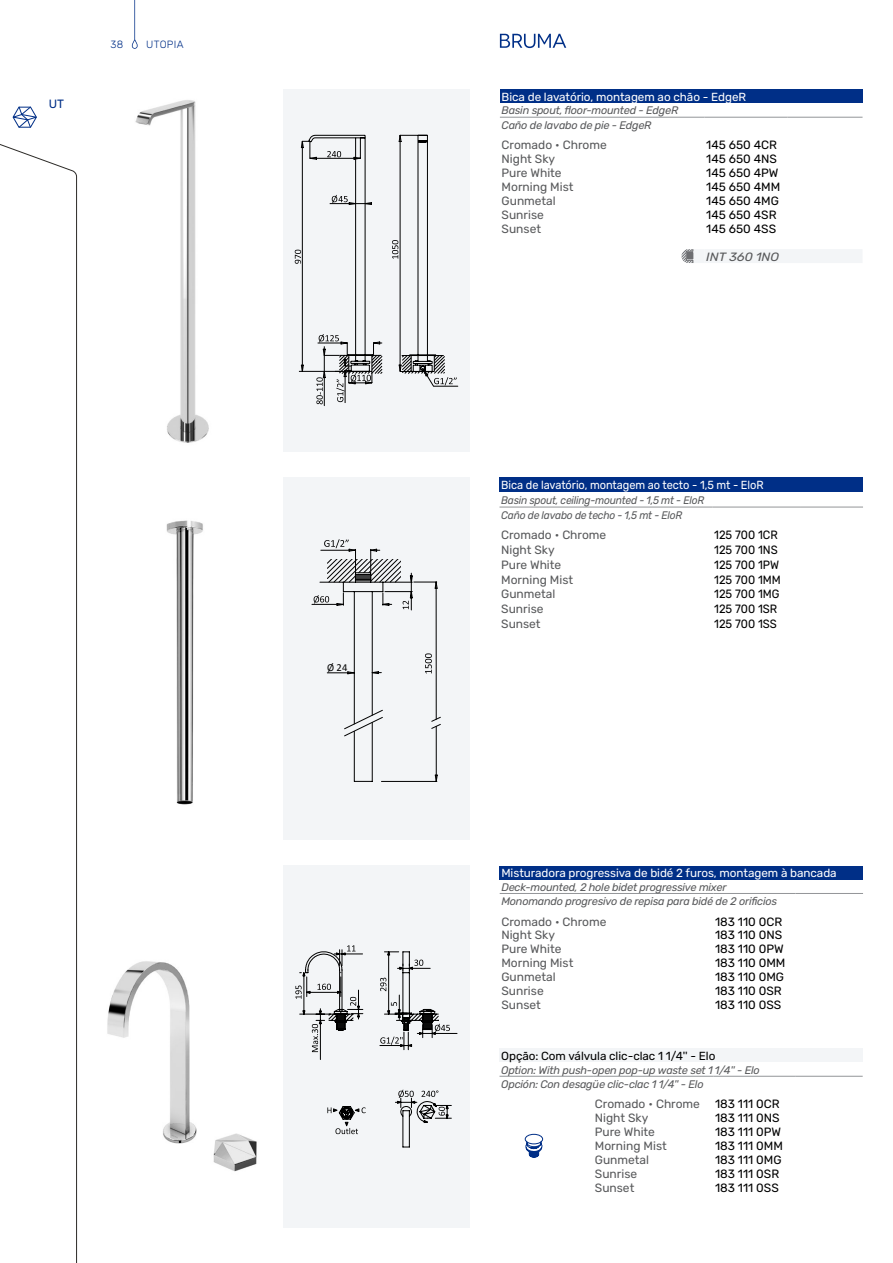
<style>
.page{position:relative;width:893px;height:1263px;background:#fff}
.page>*{position:absolute;margin:0;border:0;box-sizing:border-box;transform-origin:0 0}
.t1{font:12px "Rubik";color:#58595b}
.t2{font:12px "Rubik";color:#000}
.t3{font:12px "Rubik";color:#000;scale:.94 1}
.t4{font:italic 12px "Rubik";color:#58595b;scale:1.08 1}
.t5{font:12px "Rubik";color:#002f87}
.t6{font:11.7px "Rubik";letter-spacing:-.005em;color:#fff}
.t7{font:11.7px "Rubik";letter-spacing:-.005em;color:#fff;scale:.94 1}
.t8{font:11.7px "Rubik";letter-spacing:-.005em;color:#000}
.t9{font:italic 10.95px/14.1px "Rubik";letter-spacing:-.02em;color:#58595b}
.t10{font:italic 10.95px/15px "Rubik";letter-spacing:-.02em;color:#58595b;scale:.94 1}
.t11{font:10.65px "Calibri";color:#000}
.t12{font:300 10.5px "Rubik";letter-spacing:.03em;color:#002f87}
</style>
<div class="page">
<svg style="left:132px;top:0;width:6px;height:49px"></svg>
<svg style="left:500px;top:34px;width:66px;height:14px"></svg>
<img style="left:135px;top:100px;width:74px;height:343px">
<div style="left:500px;top:89px;width:362px;height:14px;background:#002f87"></div>
<hr style="left:500px;top:117px;width:204px;height:1px;background:#939598">
<hr style="left:704px;top:117px;width:83px;height:1px;background:#939598">
<hr style="left:787px;top:117px;width:75px;height:1px;background:#939598">
<div style="left:681px;top:249px;width:181px;height:14px;background:#f3f5f7"></div>
<div style="left:500px;top:865px;width:363px;height:14px;background:#002f87"></div>
<hr style="left:500px;top:893px;width:213px;height:1px;background:#939598">
<hr style="left:713px;top:893px;width:83px;height:1px;background:#939598">
<hr style="left:796px;top:893px;width:67px;height:1px;background:#939598">
<div style="left:499px;top:1048px;width:364px;height:14px;background:#f3f5f7"></div>
<hr style="left:499px;top:1076px;width:94px;height:1px;background:#939598">
<hr style="left:593px;top:1076px;width:120px;height:1px;background:#939598">
<hr style="left:713px;top:1076px;width:83px;height:1px;background:#939598">
<hr style="left:796px;top:1076px;width:67px;height:1px;background:#939598">
<svg style="left:525px;top:1134px;width:18px;height:24px"></svg>
<img style="left:107px;top:961px;width:150px;height:211px">
<div style="left:499px;top:477px;width:364px;height:15px;background:#002f87"></div>
<hr style="left:499px;top:507px;width:213px;height:1px;background:#939598">
<hr style="left:712px;top:507px;width:89px;height:1px;background:#939598">
<hr style="left:801px;top:507px;width:62px;height:1px;background:#939598">
<img style="left:166px;top:520px;width:37px;height:285px">
<div style="left:283px;top:89px;width:187px;height:363px;background:#f3f5f7"></div>
<div style="left:283px;top:477px;width:187px;height:362px;background:#f3f5f7"></div>
<div style="left:283px;top:865px;width:187px;height:362px;background:#f3f5f7"></div>
<svg style="left:295px;top:945px;width:162px;height:202px"></svg>
<hr style="left:312px;top:604px;width:31px;height:1px;background:#000">
<svg style="left:314px;top:539px;width:127px;height:243px"></svg>
<hr style="left:324px;top:347px;width:1px;height:59px;background:#000">
<svg style="left:295px;top:135px;width:163px;height:269px"></svg>
<svg style="left:0;top:106px;width:77px;height:1157px"></svg>
<p class="t5" style="left:49px;top:97px;width:17px">UT</p>
<p class="t12" style="left:110px;top:39px;width:14px">38</p>
<p class="t12" style="left:146px;top:39px;width:39px">UTOPIA</p>
<p class="t11" style="left:327px;top:661px;width:22px">Ø 24</p>
<p class="t6" style="left:502px;top:90px;width:246px">Bica de lavatório, montagem ao chão - EdgeR</p>
<p class="t9" style="left:502px;top:104px;width:178px">Basin spout, floor-mounted - EdgeR<br>Caño de lavabo de pie - EdgeR</p>
<p class="t1" style="left:502px;top:138px;width:107px">Cromado • Chrome</p>
<p class="t2" style="left:706px;top:138px;width:72px">145 650 4CR</p>
<p class="t1" style="left:502px;top:152px;width:55px">Night Sky</p>
<p class="t2" style="left:706px;top:152px;width:72px">145 650 4NS</p>
<p class="t1" style="left:502px;top:166px;width:62px">Pure White</p>
<p class="t2" style="left:706px;top:166px;width:74px">145 650 4PW</p>
<p class="t1" style="left:502px;top:180px;width:73px">Morning Mist</p>
<p class="t2" style="left:706px;top:180px;width:76px">145 650 4MM</p>
<p class="t1" style="left:502px;top:194px;width:56px">Gunmetal</p>
<p class="t2" style="left:706px;top:194px;width:74px">145 650 4MG</p>
<p class="t1" style="left:502px;top:208px;width:44px">Sunrise</p>
<p class="t2" style="left:706px;top:208px;width:72px">145 650 4SR</p>
<p class="t1" style="left:502px;top:222px;width:41px">Sunset</p>
<p class="t2" style="left:706px;top:222px;width:71px">145 650 4SS</p>
<p class="t4" style="left:706px;top:250px;width:69px">INT 360 1NO</p>
<p class="t7" style="left:501px;top:479px;width:281px">Bica de lavatório, montagem ao tecto - 1,5 mt - EloR</p>
<p class="t10" style="left:501px;top:493px;width:217px">Basin spout, ceiling-mounted - 1,5 mt - EloR<br>Caño de lavabo de techo - 1,5 mt - EloR</p>
<p class="t1" style="left:501px;top:528px;width:107px">Cromado • Chrome</p>
<p class="t3" style="left:714px;top:528px;width:69px">125 700 1CR</p>
<p class="t1" style="left:501px;top:543px;width:55px">Night Sky</p>
<p class="t3" style="left:714px;top:543px;width:69px">125 700 1NS</p>
<p class="t1" style="left:501px;top:558px;width:62px">Pure White</p>
<p class="t3" style="left:714px;top:558px;width:70px">125 700 1PW</p>
<p class="t1" style="left:501px;top:573px;width:73px">Morning Mist</p>
<p class="t3" style="left:714px;top:573px;width:72px">125 700 1MM</p>
<p class="t1" style="left:501px;top:587px;width:56px">Gunmetal</p>
<p class="t3" style="left:714px;top:587px;width:71px">125 700 1MG</p>
<p class="t1" style="left:501px;top:602px;width:44px">Sunrise</p>
<p class="t3" style="left:714px;top:602px;width:69px">125 700 1SR</p>
<p class="t1" style="left:501px;top:617px;width:41px">Sunset</p>
<p class="t3" style="left:714px;top:617px;width:68px">125 700 1SS</p>
<p class="t6" style="left:501px;top:867px;width:337px">Misturadora progressiva de bidé 2 furos, montagem à bancada</p>
<p class="t9" style="left:501px;top:880px;width:277px">Deck-mounted, 2 hole bidet progressive mixer<br>Monomando progresivo de repisa para bidé de 2 orificios</p>
<p class="t1" style="left:501px;top:915px;width:107px">Cromado • Chrome</p>
<p class="t2" style="left:715px;top:915px;width:69px">183 110 0CR</p>
<p class="t1" style="left:501px;top:929px;width:55px">Night Sky</p>
<p class="t2" style="left:715px;top:929px;width:69px">183 110 0NS</p>
<p class="t1" style="left:501px;top:942px;width:62px">Pure White</p>
<p class="t2" style="left:715px;top:942px;width:70px">183 110 0PW</p>
<p class="t1" style="left:501px;top:956px;width:73px">Morning Mist</p>
<p class="t2" style="left:715px;top:956px;width:72px">183 110 0MM</p>
<p class="t1" style="left:501px;top:970px;width:56px">Gunmetal</p>
<p class="t2" style="left:715px;top:970px;width:71px">183 110 0MG</p>
<p class="t1" style="left:501px;top:984px;width:44px">Sunrise</p>
<p class="t2" style="left:715px;top:984px;width:68px">183 110 0SR</p>
<p class="t1" style="left:501px;top:998px;width:41px">Sunset</p>
<p class="t2" style="left:715px;top:998px;width:68px">183 110 0SS</p>
<p class="t8" style="left:501px;top:1049px;width:216px">Opção: Com válvula clic-clac 1 1/4'' - Elo</p>
<p class="t9" style="left:501px;top:1063px;width:260px">Option: With push-open pop-up waste set 1 1/4'' - Elo<br>Opción: Con desagüe clic-clac 1 1/4'' - Elo</p>
<p class="t1" style="left:595px;top:1097px;width:107px">Cromado • Chrome</p>
<p class="t2" style="left:715px;top:1097px;width:66px">183 111 0CR</p>
<p class="t1" style="left:595px;top:1111px;width:55px">Night Sky</p>
<p class="t2" style="left:715px;top:1111px;width:66px">183 111 0NS</p>
<p class="t1" style="left:595px;top:1125px;width:62px">Pure White</p>
<p class="t2" style="left:715px;top:1125px;width:68px">183 111 0PW</p>
<p class="t1" style="left:595px;top:1139px;width:73px">Morning Mist</p>
<p class="t2" style="left:715px;top:1139px;width:69px">183 111 0MM</p>
<p class="t1" style="left:595px;top:1153px;width:56px">Gunmetal</p>
<p class="t2" style="left:715px;top:1153px;width:68px">183 111 0MG</p>
<p class="t1" style="left:595px;top:1167px;width:44px">Sunrise</p>
<p class="t2" style="left:715px;top:1167px;width:66px">183 111 0SR</p>
<p class="t1" style="left:595px;top:1181px;width:41px">Sunset</p>
<p class="t2" style="left:715px;top:1181px;width:65px">183 111 0SS</p>
</div>
